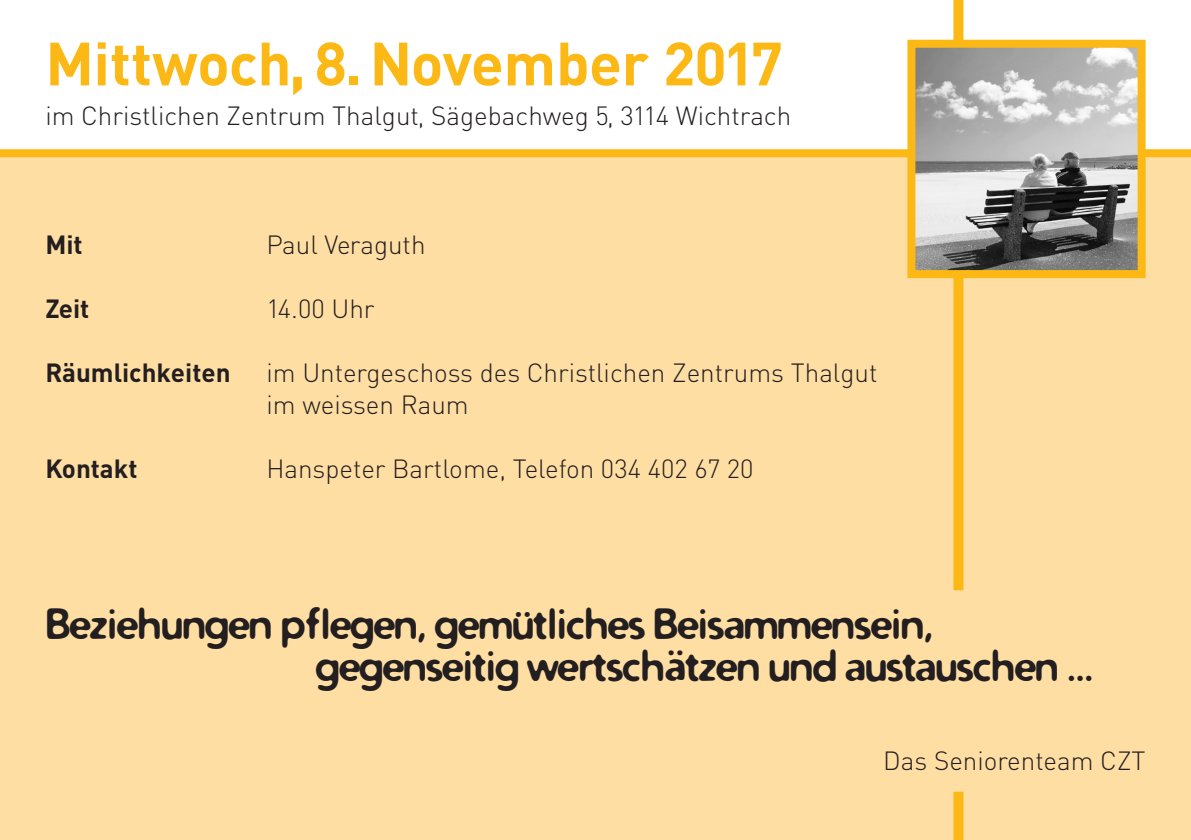
<style>
.page{position:relative;width:1191px;height:840px;background:#fff}
.page>*{position:absolute;margin:0;border:0;box-sizing:border-box;transform-origin:0 0}
.t1{font:700 60px "DIN";letter-spacing:-.01em;color:#fcb814}
.t2{font:700 40px "Distro";color:#231f20}
.t3{font:300 26px "DIN";color:#231f20}
.t4{font:700 26px "DIN";color:#231f20}
</style>
<div class="page">
<div style="left:0;top:153px;width:1191px;height:686px;background:#ffdea4"></div>
<div style="left:953px;top:0;width:10px;height:590px;background:#fcb814"></div>
<div style="left:953px;top:791px;width:10px;height:48px;background:#fcb814"></div>
<div style="left:0;top:149px;width:1191px;height:8px;background:#fcb814"></div>
<img style="left:916px;top:49px;width:220px;height:220px">
<div style="left:907px;top:40px;width:238px;height:238px;border:8px solid #fcb814"></div>
<p class="t1" style="left:45px;top:24px;width:739px">Mittwoch, 8. November 2017</p>
<p class="t3" style="left:45px;top:100px;width:747px">im Christlichen Zentrum Thalgut, Sägebachweg 5, 3114 Wichtrach</p>
<p class="t4" style="left:45px;top:227px;width:39px">Mit</p>
<p class="t3" style="left:266px;top:228px;width:160px">Paul Veraguth</p>
<p class="t4" style="left:45px;top:291px;width:46px">Zeit</p>
<p class="t3" style="left:266px;top:292px;width:109px">14.00 Uhr</p>
<p class="t4" style="left:45px;top:355px;width:187px">Räumlichkeiten</p>
<p class="t3" style="left:266px;top:356px;width:612px">im Untergeschoss des Christlichen Zentrums Thalgut</p>
<p class="t3" style="left:266px;top:388px;width:204px">im weissen Raum</p>
<p class="t4" style="left:45px;top:451px;width:94px">Kontakt</p>
<p class="t3" style="left:266px;top:452px;width:488px">Hanspeter Bartlome, Telefon 034 402 67 20</p>
<p class="t2" style="left:45px;top:597px;width:888px">Beziehungen pflegen, gemütliches Beisammensein,</p>
<p class="t2" style="left:315px;top:639px;width:779px">gegenseitig wertschätzen und austauschen ...</p>
<p class="t3" style="left:883px;top:744px;width:264px">Das Seniorenteam CZT</p>
</div>
